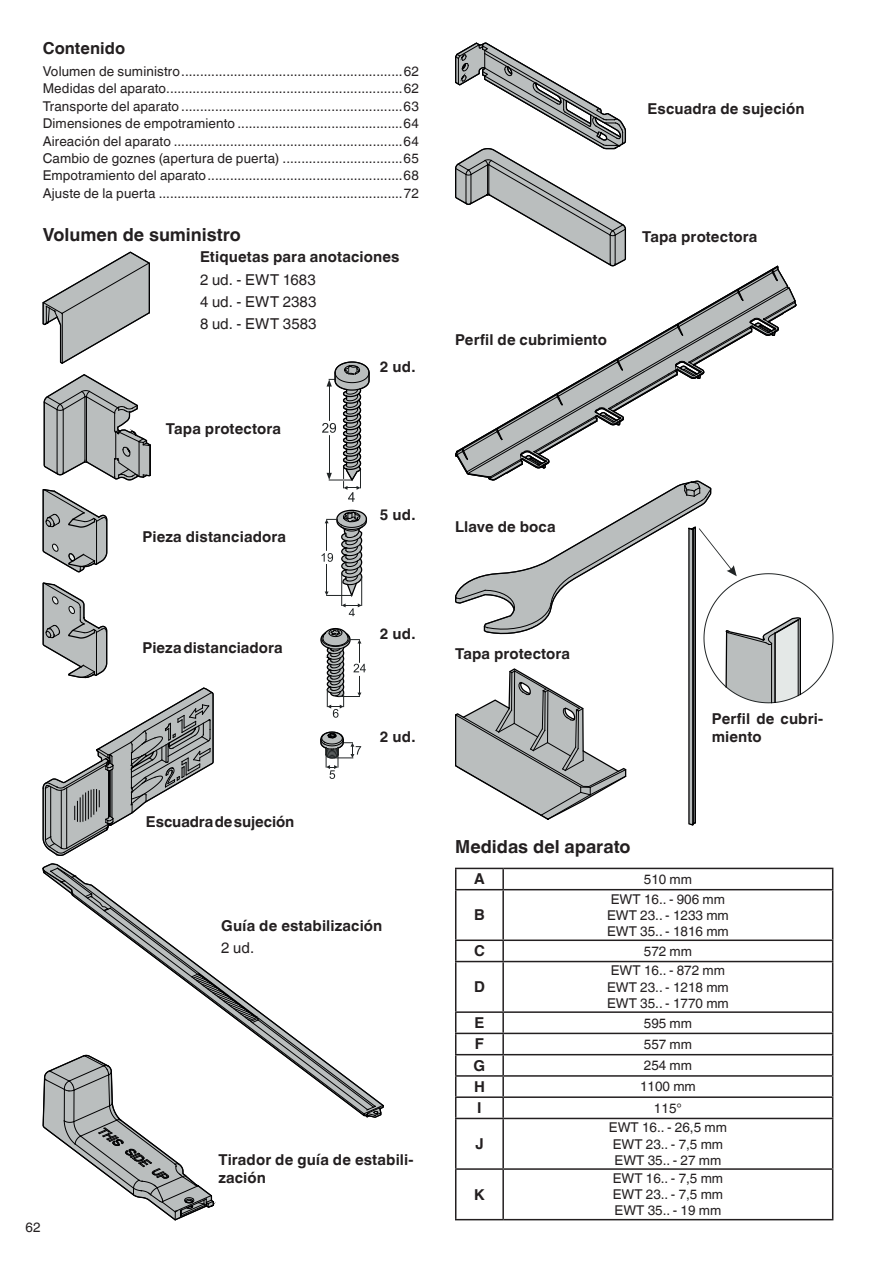
<style>
.page{position:relative;width:893px;height:1263px;background:#fff}
.page>*{position:absolute;margin:0;border:0;box-sizing:border-box;transform-origin:0 0}
.t1{font:700 18px "Helvetica Linotype";color:#231f20}
.t2{font:700 16.5px "Helvetica Linotype";color:#231f20}
.t3{font:700 15px/18px "Helvetica Linotype";letter-spacing:.005em;color:#231f20}
.t4{font:15px/22.4px "Helvetica Linotype";letter-spacing:.01em;color:#231f20;text-align:justify}
.t5{font:13.5px/16.2px "Helvetica Linotype";color:#231f20}
</style>
<div class="page">
<svg style="left:43px;top:252px;width:107px;height:112px"></svg>
<svg style="left:44px;top:374px;width:107px;height:106px"></svg>
<svg style="left:43px;top:583px;width:64px;height:95px"></svg>
<svg style="left:43px;top:489px;width:64px;height:83px"></svg>
<svg style="left:43px;top:687px;width:171px;height:169px"></svg>
<svg style="left:43px;top:863px;width:341px;height:357px"></svg>
<svg style="left:320px;top:731px;width:41px;height:48px"></svg>
<svg style="left:320px;top:628px;width:46px;height:90px"></svg>
<svg style="left:322px;top:509px;width:46px;height:107px"></svg>
<svg style="left:322px;top:361px;width:48px;height:141px"></svg>
<svg style="left:455px;top:43px;width:378px;height:782px"></svg>
<hr style="left:455px;top:868px;width:48px;height:1px;background:#231f20">
<svg style="left:455px;top:869px;width:1px;height:20px"></svg>
<hr style="left:503px;top:868px;width:330px;height:1px;background:#231f20">
<hr style="left:502px;top:869px;width:2px;height:20px;background:#231f20">
<svg style="left:832px;top:869px;width:1px;height:20px"></svg>
<hr style="left:455px;top:889px;width:48px;height:1px;background:#231f20">
<hr style="left:455px;top:890px;width:1px;height:49px;background:#231f20">
<hr style="left:455px;top:939px;width:48px;height:2px;background:#231f20">
<svg style="left:455px;top:941px;width:1px;height:20px"></svg>
<hr style="left:455px;top:961px;width:48px;height:1px;background:#231f20">
<hr style="left:455px;top:962px;width:1px;height:49px;background:#231f20">
<hr style="left:455px;top:1011px;width:48px;height:2px;background:#231f20">
<hr style="left:455px;top:1033px;width:48px;height:1px;background:#231f20">
<hr style="left:502px;top:1034px;width:2px;height:20px;background:#231f20">
<hr style="left:455px;top:1054px;width:48px;height:1px;background:#231f20">
<hr style="left:503px;top:1054px;width:330px;height:1px;background:#231f20">
<hr style="left:502px;top:1055px;width:2px;height:20px;background:#231f20">
<hr style="left:455px;top:1075px;width:48px;height:2px;background:#231f20">
<hr style="left:503px;top:1075px;width:330px;height:2px;background:#231f20">
<svg style="left:502px;top:1077px;width:2px;height:19px"></svg>
<hr style="left:455px;top:1096px;width:48px;height:2px;background:#231f20">
<svg style="left:455px;top:1013px;width:1px;height:105px"></svg>
<hr style="left:503px;top:1096px;width:330px;height:2px;background:#231f20">
<hr style="left:502px;top:1098px;width:2px;height:20px;background:#231f20">
<hr style="left:455px;top:1118px;width:48px;height:1px;background:#231f20">
<hr style="left:455px;top:1119px;width:1px;height:49px;background:#231f20">
<hr style="left:503px;top:1118px;width:330px;height:1px;background:#231f20">
<hr style="left:502px;top:1119px;width:2px;height:49px;background:#231f20">
<hr style="left:832px;top:1119px;width:1px;height:49px;background:#231f20">
<hr style="left:455px;top:1168px;width:48px;height:2px;background:#231f20">
<hr style="left:455px;top:1170px;width:1px;height:49px;background:#231f20">
<hr style="left:503px;top:1168px;width:330px;height:2px;background:#231f20">
<hr style="left:502px;top:1170px;width:2px;height:49px;background:#231f20">
<hr style="left:832px;top:1170px;width:1px;height:49px;background:#231f20">
<hr style="left:455px;top:1219px;width:48px;height:1px;background:#231f20">
<hr style="left:503px;top:1219px;width:330px;height:1px;background:#231f20">
<hr style="left:503px;top:889px;width:330px;height:1px;background:#231f20">
<hr style="left:502px;top:890px;width:2px;height:49px;background:#231f20">
<hr style="left:832px;top:890px;width:1px;height:49px;background:#231f20">
<hr style="left:503px;top:939px;width:330px;height:2px;background:#231f20">
<hr style="left:502px;top:941px;width:2px;height:20px;background:#231f20">
<svg style="left:832px;top:941px;width:1px;height:20px"></svg>
<hr style="left:503px;top:961px;width:330px;height:1px;background:#231f20">
<hr style="left:502px;top:962px;width:2px;height:49px;background:#231f20">
<hr style="left:832px;top:962px;width:1px;height:49px;background:#231f20">
<hr style="left:503px;top:1011px;width:330px;height:2px;background:#231f20">
<hr style="left:502px;top:1013px;width:2px;height:20px;background:#231f20">
<svg style="left:832px;top:1013px;width:1px;height:105px"></svg>
<hr style="left:503px;top:1033px;width:330px;height:1px;background:#231f20">
<p class="t2" style="left:43px;top:39px;width:84px">Contenido</p>
<p class="t5" style="left:43px;top:63px;width:378px;line-height:17.4px;text-align:justify">Volumen de suministro...........................................................62<br>Medidas del aparato...............................................................62<br>Transporte del aparato ...........................................................63<br>Dimensiones de empotramiento ............................................64<br>Aireación del aparato .............................................................64<br>Cambio de goznes (apertura de puerta) ................................65<br>Empotramiento del aparato....................................................68<br>Ajuste de la puerta .................................................................72</p>
<h1 class="t1" style="left:43px;top:224px;width:200px">Volumen de suministro</h1>
<p class="t3" style="left:200px;top:248px;width:201px">Etiquetas para anotaciones</p>
<p class="t4" style="left:200px;top:268px;width:118px">2 ud. - EWT 1683<br>4 ud. - EWT 2383<br>8 ud. - EWT 3583</p>
<p class="t3" style="left:166px;top:420px;width:117px">Tapa protectora</p>
<p class="t3" style="left:143px;top:528px;width:145px">Pieza distanciadora</p>
<p class="t3" style="left:143px;top:639px;width:142px">Pieza distanciadora</p>
<p class="t3" style="left:146px;top:813px;width:150px">Escuadra de sujeción</p>
<p class="t3" style="left:380px;top:357px;width:37px">2 ud.</p>
<p class="t3" style="left:380px;top:505px;width:37px">5 ud.</p>
<p class="t3" style="left:380px;top:624px;width:37px">2 ud.</p>
<p class="t3" style="left:380px;top:728px;width:37px">2 ud.</p>
<p class="t3" style="left:221px;top:917px;width:163px">Guía de estabilización</p>
<p class="t4" style="left:221px;top:937px;width:34px">2 ud.</p>
<p class="t5" style="left:26px;top:1219px;width:17px">62</p>
<p class="t3" style="left:218px;top:1151px;width:197px">Tirador de guía de estabili&shy;zación</p>
<p class="t3" style="left:648px;top:100px;width:158px">Escuadra de sujeción</p>
<p class="t3" style="left:455px;top:331px;width:153px">Perfil de cubrimiento</p>
<p class="t3" style="left:642px;top:228px;width:117px">Tapa protectora</p>
<p class="t3" style="left:455px;top:517px;width:102px">Llave de boca</p>
<p class="t3" style="left:455px;top:645px;width:117px">Tapa protectora</p>
<h1 class="t1" style="left:455px;top:836px;width:177px">Medidas del aparato</h1>
<p class="t3" style="left:712px;top:710px;width:113px">Perfil de cubri&shy;miento</p>
<p class="t3" style="left:474px;top:870px;width:12px">A</p>
<p class="t5" style="left:644px;top:871px;width:50px">510 mm</p>
<p class="t3" style="left:474px;top:906px;width:12px">B</p>
<p class="t5" style="left:607px;top:891px;width:123px">EWT 16.. - 906 mm<br>EWT 23.. - 1233 mm<br>EWT 35.. - 1816 mm</p>
<p class="t3" style="left:474px;top:942px;width:12px">C</p>
<p class="t5" style="left:644px;top:943px;width:50px">572 mm</p>
<p class="t3" style="left:474px;top:978px;width:12px">D</p>
<p class="t5" style="left:607px;top:963px;width:123px">EWT 16.. - 872 mm<br>EWT 23.. - 1218 mm<br>EWT 35.. - 1770 mm</p>
<p class="t3" style="left:474px;top:1014px;width:11px">E</p>
<p class="t5" style="left:644px;top:1015px;width:50px">595 mm</p>
<p class="t3" style="left:475px;top:1035px;width:11px">F</p>
<p class="t5" style="left:644px;top:1036px;width:50px">557 mm</p>
<p class="t3" style="left:474px;top:1056px;width:13px">G</p>
<p class="t5" style="left:644px;top:1057px;width:50px">254 mm</p>
<p class="t3" style="left:474px;top:1078px;width:12px">H</p>
<p class="t5" style="left:640px;top:1079px;width:57px">1100 mm</p>
<p class="t3" style="left:477px;top:1099px;width:6px">I</p>
<p class="t5" style="left:654px;top:1100px;width:29px">115°</p>
<p class="t3" style="left:475px;top:1135px;width:10px">J</p>
<p class="t5" style="left:609px;top:1120px;width:119px">EWT 16.. - 26,5 mm<br>EWT 23.. - 7,5 mm<br>EWT 35.. - 27 mm</p>
<p class="t3" style="left:474px;top:1185px;width:12px">K</p>
<p class="t5" style="left:613px;top:1170px;width:112px;text-align:justify">EWT 16.. - 7,5 mm EWT 23.. - 7,5 mm EWT 35.. - 19 mm</p>
</div>
